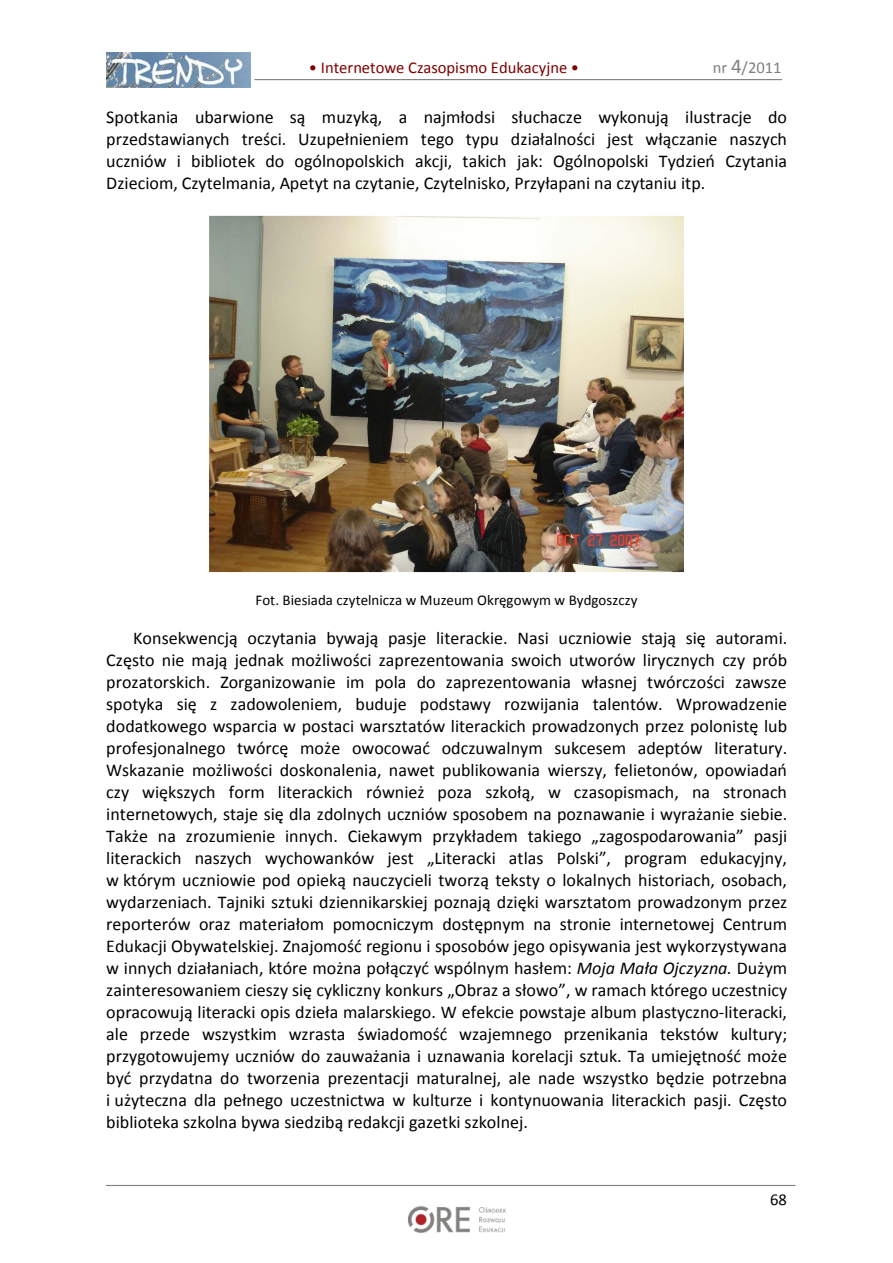
<style>
.page{position:relative;width:893px;height:1263px;background:#fff}
.page>*{position:absolute;margin:0;border:0;box-sizing:border-box;transform-origin:0 0}
.t1{font:18px/21.9px "Calibri";color:#000;text-align:justify}
.t2{font:16.5px "Calibri";color:#800000}
.t3{font:16.5px "Calibri";letter-spacing:-.005em;color:#808080}
.t4{font:16.5px "Calibri";color:#000}
.t5{font:15px "Calibri";letter-spacing:.005em;color:#000}
.s1{font-size:21px}
.s2{font-style:italic}
</style>
<div class="page">
<img style="left:407px;top:1206px;width:99px;height:27px">
<img style="left:106px;top:52px;width:144px;height:35px">
<hr style="left:255px;top:79px;width:526px;height:1px;background:#808080">
<hr style="left:106px;top:1185px;width:689px;height:1px;background:#808080">
<img style="left:209px;top:216px;width:475px;height:356px">
<p class="t2" style="left:309px;top:61px;width:272px">• Internetowe Czasopismo Edukacyjne •</p>
<p class="t3" style="left:712px;top:61px;width:70px">nr <span class="s1">4</span>/2011</p>
<p class="t1" style="left:106px;top:107px;width:682px">Spotkania ubarwione są muzyką, a najmłodsi słuchacze wykonują ilustracje do przedstawianych treści. Uzupełnieniem tego typu działalności jest włączanie naszych uczniów i bibliotek do ogólnopolskich akcji, takich jak: Ogólnopolski Tydzień Czytania Dzieciom, Czytelmania, Apetyt na czytanie, Czytelnisko, Przyłapani na czytaniu itp.</p>
<p class="t5" style="left:255px;top:594px;width:383px">Fot. Biesiada czytelnicza w Muzeum Okręgowym w Bydgoszczy</p>
<p class="t1" style="left:106px;top:628px;width:682px;text-indent:27px">Konsekwencją oczytania bywają pasje literackie. Nasi uczniowie stają się autorami.<br>Często nie mają jednak możliwości zaprezentowania swoich utworów lirycznych czy prób prozatorskich. Zorganizowanie im pola do zaprezentowania własnej twórczości zawsze spotyka się z zadowoleniem, buduje podstawy rozwijania talentów. Wprowadzenie dodatkowego wsparcia w postaci warsztatów literackich prowadzonych przez polonistę lub profesjonalnego twórcę może owocować odczuwalnym sukcesem adeptów literatury.<br>Wskazanie możliwości doskonalenia, nawet publikowania wierszy, felietonów, opowiadań czy większych form literackich również poza szkołą, w czasopismach, na stronach internetowych, staje się dla zdolnych uczniów sposobem na poznawanie i wyrażanie siebie.<br>Także na zrozumienie innych. Ciekawym przykładem takiego „zagospodarowania” pasji literackich naszych wychowanków jest „Literacki atlas Polski”, program edukacyjny, w którym uczniowie pod opieką nauczycieli tworzą teksty o lokalnych historiach, osobach, wydarzeniach. Tajniki sztuki dziennikarskiej poznają dzięki warsztatom prowadzonym przez reporterów oraz materiałom pomocniczym dostępnym na stronie internetowej Centrum Edukacji Obywatelskiej. Znajomość regionu i sposobów jego opisywania jest wykorzystywana w innych działaniach, które można połączyć wspólnym hasłem: <span class="s2">Moja Mała Ojczyzna.</span> Dużym zainteresowaniem cieszy się cykliczny konkurs „Obraz a słowo”, w ramach którego uczestnicy opracowują literacki opis dzieła malarskiego. W efekcie powstaje album plastyczno-literacki, ale przede wszystkim wzrasta świadomość wzajemnego przenikania tekstów kultury; przygotowujemy uczniów do zauważania i uznawania korelacji sztuk. Ta umiejętność może być przydatna do tworzenia prezentacji maturalnej, ale nade wszystko będzie potrzebna i użyteczna dla pełnego uczestnictwa w kulturze i kontynuowania literackich pasji. Często biblioteka szkolna bywa siedzibą redakcji gazetki szkolnej.</p>
<p class="t4" style="left:770px;top:1193px;width:18px">68</p>
</div>
